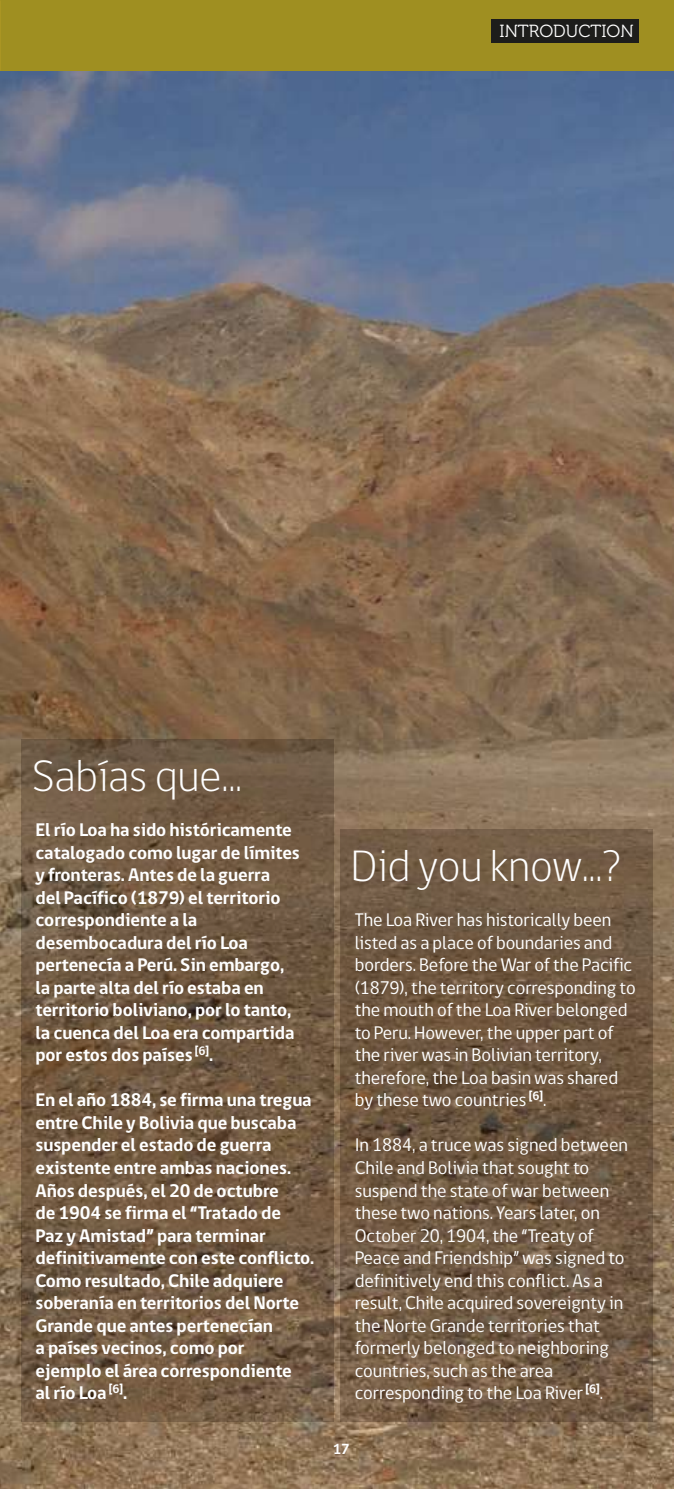
<style>
.page{position:relative;width:674px;height:1489px;background:#fff}
.page>*{position:absolute;margin:0;border:0;box-sizing:border-box;transform-origin:0 0}
.t1{font:300 45px "gob CL";letter-spacing:-.005em;color:#fff}
.t2{font:700 18.75px/22.5px "gob CL";letter-spacing:-.005em;color:#fff}
.t3{font:18.75px/22.5px "gob CL";letter-spacing:-.005em;color:#fff}
.t4{font:17.5px "Museo 300";color:#fff}
.t5{font:700 15px "gob CL";color:#fff}
</style>
<div class="page">
<img style="left:0;top:71px;width:673px;height:1417px">
<svg style="left:21px;top:739px;width:312px;height:682px;fill:#715a43"></svg>
<svg style="left:340px;top:829px;width:312px;height:592px;fill:#705942"></svg>
<div style="left:0;top:0;width:673px;height:71px;background:#9f8f21"></div>
<div style="left:491px;top:19px;width:147px;height:24px;background:#1d1d1b"></div>
<p class="t4" style="left:499px;top:21px;width:135px">INTRODUCTION</p>
<h1 class="t1" style="left:32px;top:745px;width:211px">Sabías que...</h1>
<p class="t2" style="left:35px;top:819px;width:266px">El río Loa ha sido históricamente catalogado como lugar de límites y fronteras. Antes de la guerra del Pacífico (1879) el territorio correspondiente a la desembocadura del río Loa pertenecía a Perú. Sin embargo, la parte alta del río estaba en territorio boliviano, por lo tanto, la cuenca del Loa era compartida por estos dos países <sup>[6]</sup>.</p>
<p class="t2" style="left:35px;top:1089px;width:280px">En el año 1884, se firma una tregua entre Chile y Bolivia que buscaba suspender el estado de guerra existente entre ambas naciones.<br>Años después, el 20 de octubre<br>de 1904 se firma el “Tratado de<br>Paz y Amistad” para terminar definitivamente con este conflicto.<br>Como resultado, Chile adquiere soberanía en territorios del Norte<br>Grande que antes pertenecían<br>a países vecinos, como por ejemplo el área correspondiente<br>al río Loa <sup>[6]</sup>.</p>
<h1 class="t1" style="left:351px;top:835px;width:271px">Did you know...?</h1>
<p class="t3" style="left:354px;top:909px;width:282px">The Loa River has historically been listed as a place of boundaries and borders. Before the War of the Pacific (1879), the territory corresponding to the mouth of the Loa River belonged to Peru. However, the upper part of the river was in Bolivian territory, therefore, the Loa basin was shared by these two countries <sup>[6]</sup>.</p>
<p class="t3" style="left:354px;top:1134px;width:274px">In 1884, a truce was signed between Chile and Bolivia that sought to suspend the state of war between these two nations. Years later, on October 20, 1904, the “Treaty of Peace and Friendship” was signed to definitively end this conflict. As a result, Chile acquired sovereignty in the Norte Grande territories that formerly belonged to neighboring countries, such as the area corresponding to the Loa River <sup>[6]</sup>.</p>
<p class="t5" style="left:332px;top:1438px;width:19px">17</p>
</div>
